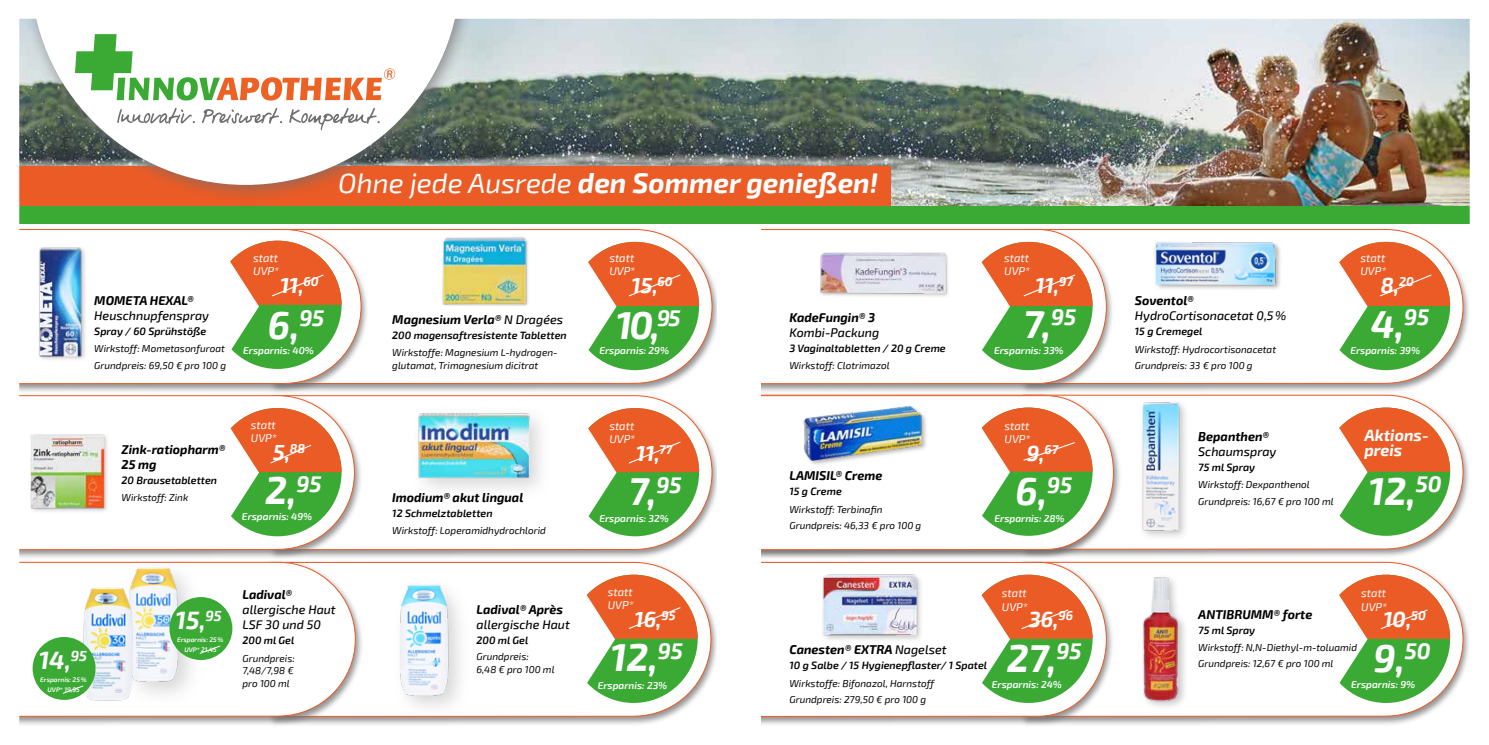
<style>
.page{position:relative;width:1489px;height:745px;background:#fff}
.page>*{position:absolute;margin:0;border:0;box-sizing:border-box;transform-origin:0 0}
.t1{font:italic 700 38px "Exo 2";color:#fff}
.t2{font:italic 700 27.75px "Exo 2";color:#fff}
.t3{font:italic 700 24.62px "Exo 2";color:#fff}
.t4{font:italic 700 21.38px "Exo 2";color:#fff}
.t5{font:italic 700 16px/14.6px "Exo 2";color:#fff}
.t6{font:italic 700 12.5px/15px "Exo 2";color:#000}
.t7{font:italic 500 12.5px/15px "Exo 2";color:#000}
.t8{font:italic 11.25px/13.5px "Exo 2";color:#fff}
.t9{font:italic 600 10.62px "Exo 2";color:#000}
.t10{font:italic 10px/16.2px "Exo 2";color:#000}
.t11{font:italic 600 10px "Exo 2";color:#fff}
.t12{font:italic 600 6.62px/10px "Exo 2";color:#fff;text-align:center}
.s1{font-weight:400}
.s2{font-weight:500}
</style>
<div class="page">
<img style="left:19px;top:18px;width:1451px;height:708px">
<div style="left:716px;top:227px;width:44px;height:504px;background:#fff"></div>
<h2 class="t2" style="left:338px;top:167px;width:541px"><span class="s1">Ohne jede Ausrede</span> den Sommer genießen!</h2>
<p class="t6" style="left:94px;top:293px;width:101px">MOMETA HEXAL®</p>
<p class="t7" style="left:94px;top:308px;width:116px">Heuschnupfenspray</p>
<p class="t9" style="left:94px;top:324px;width:113px">Spray / 60 Sprühstöße</p>
<p class="t10" style="left:94px;top:340px;width:133px">Wirkstoff: Mometasonfuroat<br>Grundpreis: 69,50 € pro 100 g</p>
<p class="t8" style="left:253px;top:251px;width:28px">statt<br>UVP*</p>
<h3 class="t4" style="left:280px;top:272px;width:40px">11,<sup>60</sup></h3>
<h1 class="t1" style="left:268px;top:302px;width:58px">6,<sup>95</sup></h1>
<p class="t11" style="left:243px;top:344px;width:72px">Ersparnis: 40%</p>
<p class="t6" style="left:122px;top:442px;width:105px">Zink-ratiopharm®<br>25 mg</p>
<p class="t9" style="left:122px;top:473px;width:97px">20 Brausetabletten</p>
<p class="t10" style="left:122px;top:489px;width:68px">Wirkstoff: Zink</p>
<p class="t8" style="left:251px;top:418px;width:28px">statt<br>UVP*</p>
<h3 class="t4" style="left:273px;top:439px;width:34px">5,<sup>88</sup></h3>
<h1 class="t1" style="left:265px;top:467px;width:58px">2,<sup>95</sup></h1>
<p class="t11" style="left:242px;top:510px;width:72px">Ersparnis: 49%</p>
<p class="t11" style="left:290px;top:511px;width:22px">50%</p>
<h3 class="t3" style="left:39px;top:644px;width:50px">14,<sup>95</sup></h3>
<p class="t12" style="left:40px;top:674px;width:48px">Ersparnis: 25 %<br>UVP* 19,95</p>
<h3 class="t3" style="left:175px;top:605px;width:48px">15,<sup>95</sup></h3>
<p class="t12" style="left:177px;top:634px;width:48px">Ersparnis: 25 %<br>UVP* 21,45</p>
<p class="t6" style="left:242px;top:587px;width:51px">Ladival®</p>
<p class="t7" style="left:242px;top:602px;width:95px">allergische Haut<br>LSF 30 und 50</p>
<p class="t9" style="left:242px;top:634px;width:53px">200 ml Gel</p>
<p class="t10" style="left:242px;top:651px;width:54px;line-height:12.5px;text-align:justify">Grundpreis:<br>7,48/7,98 € pro 100 ml</p>
<p class="t6" style="left:392px;top:312px;width:172px">Magnesium Verla® <span class="s2">N Dragées</span></p>
<p class="t9" style="left:392px;top:328px;width:176px">200 magensaftresistente Tabletten</p>
<p class="t10" style="left:392px;top:346px;width:167px;line-height:12.5px">Wirkstoffe: Magnesium L-hydrogen&shy;glutamat, Trimagnesium dicitrat</p>
<p class="t6" style="left:392px;top:490px;width:133px">Imodium® akut lingual</p>
<p class="t9" style="left:392px;top:507px;width:102px">12 Schmelztabletten</p>
<p class="t10" style="left:392px;top:521px;width:155px">Wirkstoff: Loperamidhydrochlorid</p>
<p class="t6" style="left:476px;top:602px;width:88px">Ladival® Après</p>
<p class="t7" style="left:476px;top:617px;width:95px">allergische Haut</p>
<p class="t9" style="left:476px;top:633px;width:53px">200 ml Gel</p>
<p class="t10" style="left:476px;top:650px;width:80px;line-height:12.5px">Grundpreis:<br>6,48 € pro 100 ml</p>
<p class="t8" style="left:609px;top:251px;width:28px">statt<br>UVP*</p>
<h3 class="t4" style="left:631px;top:272px;width:43px">15,<sup>60</sup></h3>
<h1 class="t1" style="left:615px;top:302px;width:66px">10,<sup>95</sup></h1>
<p class="t11" style="left:599px;top:344px;width:71px">Ersparnis: 29%</p>
<p class="t8" style="left:609px;top:419px;width:28px">statt<br>UVP*</p>
<h3 class="t4" style="left:636px;top:440px;width:38px">11,<sup>77</sup></h3>
<h1 class="t1" style="left:628px;top:468px;width:54px">7,<sup>95</sup></h1>
<p class="t11" style="left:599px;top:512px;width:71px">Ersparnis: 32%</p>
<p class="t8" style="left:607px;top:585px;width:28px">statt<br>UVP*</p>
<h3 class="t4" style="left:634px;top:606px;width:42px">16,<sup>95</sup></h3>
<h1 class="t1" style="left:610px;top:634px;width:74px">12,<sup>95</sup></h1>
<p class="t11" style="left:646px;top:678px;width:21px">13%</p>
<p class="t11" style="left:597px;top:678px;width:71px">Ersparnis: 23%</p>
<p class="t6" style="left:789px;top:310px;width:87px">KadeFungin® 3</p>
<p class="t7" style="left:789px;top:325px;width:91px">Kombi-Packung</p>
<p class="t9" style="left:789px;top:341px;width:158px">3 Vaginaltabletten / 20 g Creme</p>
<p class="t10" style="left:789px;top:358px;width:102px">Wirkstoff: Clotrimazol</p>
<p class="t6" style="left:789px;top:468px;width:94px">LAMISIL® Creme</p>
<p class="t9" style="left:789px;top:485px;width:54px">15 g Creme</p>
<p class="t10" style="left:789px;top:501px;width:133px">Wirkstoff: Terbinafin<br>Grundpreis: 46,33 € pro 100 g</p>
<p class="t8" style="left:1004px;top:251px;width:28px">statt<br>UVP*</p>
<h3 class="t4" style="left:1035px;top:272px;width:39px">11,<sup>97</sup></h3>
<h1 class="t1" style="left:1023px;top:301px;width:54px">7,<sup>95</sup></h1>
<p class="t11" style="left:994px;top:344px;width:71px">Ersparnis: 33%</p>
<p class="t8" style="left:1004px;top:419px;width:28px">statt<br>UVP*</p>
<h3 class="t4" style="left:1026px;top:440px;width:33px">9,<sup>67</sup></h3>
<h1 class="t1" style="left:1015px;top:468px;width:58px">6,<sup>95</sup></h1>
<p class="t11" style="left:994px;top:512px;width:72px">Ersparnis: 28%</p>
<p class="t8" style="left:1001px;top:586px;width:28px">statt<br>UVP*</p>
<h3 class="t4" style="left:1028px;top:606px;width:46px">36,<sup>96</sup></h3>
<h1 class="t1" style="left:1006px;top:635px;width:76px">27,<sup>95</sup></h1>
<p class="t6" style="left:789px;top:642px;width:159px">Canesten® EXTRA <span class="s2">Nagelset</span></p>
<p class="t9" style="left:789px;top:658px;width:199px">10 g Salbe / 15 Hygienepflaster/ 1 Spatel</p>
<p class="t10" style="left:789px;top:675px;width:146px">Wirkstoffe: Bifonazol, Harnstoff<br>Grundpreis: 279,50 € pro 100 g</p>
<p class="t11" style="left:991px;top:678px;width:72px">Ersparnis: 24%</p>
<p class="t6" style="left:1134px;top:293px;width:60px">Soventol®</p>
<p class="t7" style="left:1134px;top:308px;width:153px">HydroCortisonacetat 0,5 %</p>
<p class="t9" style="left:1134px;top:325px;width:69px">15 g Cremegel</p>
<p class="t10" style="left:1134px;top:341px;width:143px">Wirkstoff: Hydrocortisonacetat<br>Grundpreis: 33 € pro 100 g</p>
<p class="t8" style="left:1360px;top:251px;width:28px">statt<br>UVP*</p>
<h3 class="t4" style="left:1380px;top:272px;width:35px">8,<sup>20</sup></h3>
<h1 class="t1" style="left:1370px;top:301px;width:60px">4,<sup>95</sup></h1>
<p class="t11" style="left:1350px;top:344px;width:71px">Ersparnis: 39%</p>
<p class="t6" style="left:1198px;top:429px;width:72px">Bepanthen®</p>
<p class="t7" style="left:1198px;top:444px;width:80px">Schaumspray</p>
<p class="t9" style="left:1198px;top:460px;width:58px">75 ml Spray</p>
<p class="t10" style="left:1198px;top:476px;width:137px">Wirkstoff: Dexpanthenol<br>Grundpreis: 16,67 € pro 100 ml</p>
<h3 class="t5" style="left:1364px;top:428px;width:66px">Aktions&shy;preis</h3>
<h1 class="t1" style="left:1368px;top:468px;width:75px">12,<sup>50</sup></h1>
<p class="t8" style="left:1361px;top:586px;width:28px">statt<br>UVP*</p>
<p class="t6" style="left:1198px;top:606px;width:116px">ANTIBRUMM® forte</p>
<p class="t9" style="left:1198px;top:623px;width:58px">75 ml Spray</p>
<p class="t10" style="left:1198px;top:639px;width:160px">Wirkstoff: N,N-Diethyl-m-toluamid<br>Grundpreis: 12,67 € pro 100 ml</p>
<h3 class="t4" style="left:1383px;top:606px;width:44px">10,<sup>50</sup></h3>
<h1 class="t1" style="left:1373px;top:635px;width:59px">9,<sup>50</sup></h1>
<p class="t11" style="left:1351px;top:678px;width:66px">Ersparnis: 9%</p>
</div>
